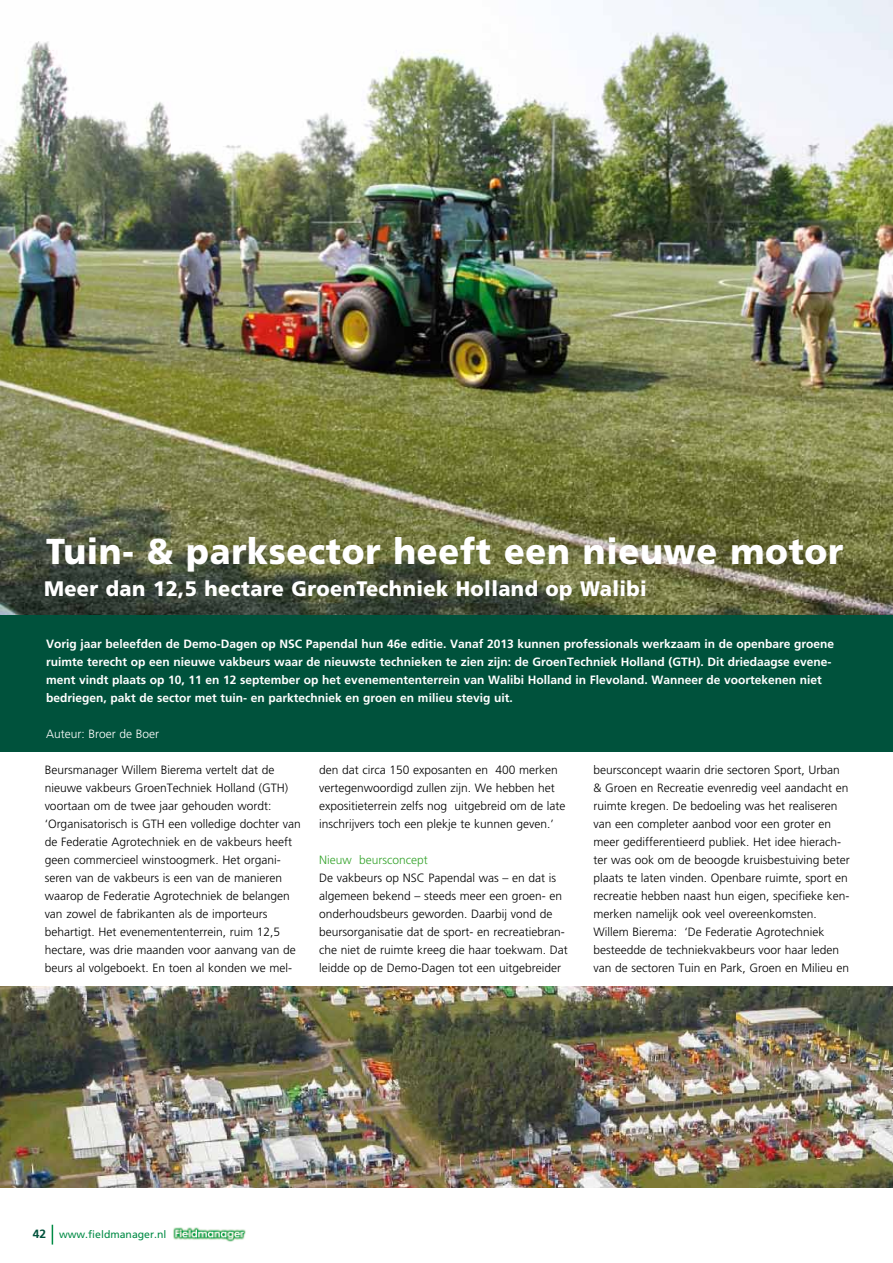
<style>
.page{position:relative;width:893px;height:1263px;background:#fff}
.page>*{position:absolute;margin:0;border:0;box-sizing:border-box;transform-origin:0 0}
.t1{font:900 36px "Frutiger";letter-spacing:.02em;color:#fff;scale:.95 1}
.t2{font:900 21px "Frutiger";letter-spacing:.02em;color:#fff;scale:.95 1}
.t3{font:300 12px/18px "Frutiger";color:#000}
.t4{font:700 12px/18px "Frutiger";color:#fff}
.t5{font:300 12px "Frutiger";color:#fff}
.t6{font:300 12px "Frutiger";color:#35a32c}
.t7{font:10.5px "Frutiger";color:#008b45}
.s1{font-weight:700;font-size:12px;color:#00523c}
</style>
<div class="page">
<svg style="left:52px;top:1225px;width:1px;height:19px"></svg>
<img style="left:173px;top:1227px;width:73px;height:15px">
<img style="left:0;top:0;width:893px;height:616px">
<div style="left:0;top:616px;width:893px;height:136px;background:#00523c"></div>
<hr style="left:892px;top:0;width:1px;height:171px;background:#fecc00">
<img style="left:0;top:986px;width:893px;height:201px">
<h1 class="t1" style="left:46px;top:529px;width:841px">Tuin- &amp; parksector heeft een nieuwe motor</h1>
<h2 class="t2" style="left:44px;top:576px;width:636px">Meer dan 12,5 hectare GroenTechniek Holland op Walibi</h2>
<p class="t4" style="left:46px;top:635px;width:789px">Vorig jaar beleefden de Demo-Dagen op NSC Papendal hun 46e editie. Vanaf 2013 kunnen professionals werkzaam in de openbare groene ruimte terecht op een nieuwe vakbeurs waar de nieuwste technieken te zien zijn: de GroenTechniek Holland (GTH). Dit driedaagse evene&shy;ment vindt plaats op 10, 11 en 12 september op het evenemententerrein van Walibi Holland in Flevoland. Wanneer de voortekenen niet bedriegen, pakt de sector met tuin- en parktechniek en groen en milieu stevig uit.</p>
<p class="t5" style="left:46px;top:727px;width:115px">Auteur: Broer de Boer</p>
<p class="t3" style="left:45px;top:761px;width:258px">Beursmanager Willem Bierema vertelt dat de nieuwe vakbeurs GroenTechniek Holland (GTH) voortaan om de twee jaar gehouden wordt: ‘Organisatorisch is GTH een volledige dochter van de Federatie Agrotechniek en de vakbeurs heeft geen commercieel winstoogmerk. Het organi&shy;seren van de vakbeurs is een van de manieren waarop de Federatie Agrotechniek de belangen van zowel de fabrikanten als de importeurs behartigt. Het evenemententerrein, ruim 12,5 hectare, was drie maanden voor aanvang van de beurs al volgeboekt. En toen al konden we mel-</p>
<p class="t3" style="left:319px;top:761px;width:248px">den dat circa 150 exposanten en 400 merken vertegenwoordigd zullen zijn. We hebben het expositieterrein zelfs nog uitgebreid om de late inschrijvers toch een plekje te kunnen geven.’</p>
<p class="t6" style="left:319px;top:853px;width:110px">Nieuw beursconcept</p>
<p class="t3" style="left:319px;top:869px;width:250px">De vakbeurs op NSC Papendal was – en dat is algemeen bekend – steeds meer een groen- en onderhoudsbeurs geworden. Daarbij vond de beursorganisatie dat de sport- en recreatiebran&shy;che niet de ruimte kreeg die haar toekwam. Dat leidde op de Demo-Dagen tot een uitgebreider</p>
<p class="t3" style="left:593px;top:761px;width:258px">beursconcept waarin drie sectoren Sport, Urban &amp; Groen en Recreatie evenredig veel aandacht en ruimte kregen. De bedoeling was het realiseren van een completer aanbod voor een groter en meer gedifferentieerd publiek. Het idee hierach&shy;ter was ook om de beoogde kruisbestuiving beter plaats te laten vinden. Openbare ruimte, sport en recreatie hebben naast hun eigen, specifieke ken&shy;merken namelijk ook veel overeenkomsten.<br>Willem Bierema: ‘De Federatie Agrotechniek besteedde de techniekvakbeurs voor haar leden van de sectoren Tuin en Park, Groen en Milieu en</p>
<p class="t7" style="left:33px;top:1228px;width:135px"><span class="s1">42</span> www.fieldmanager.nl</p>
</div>
